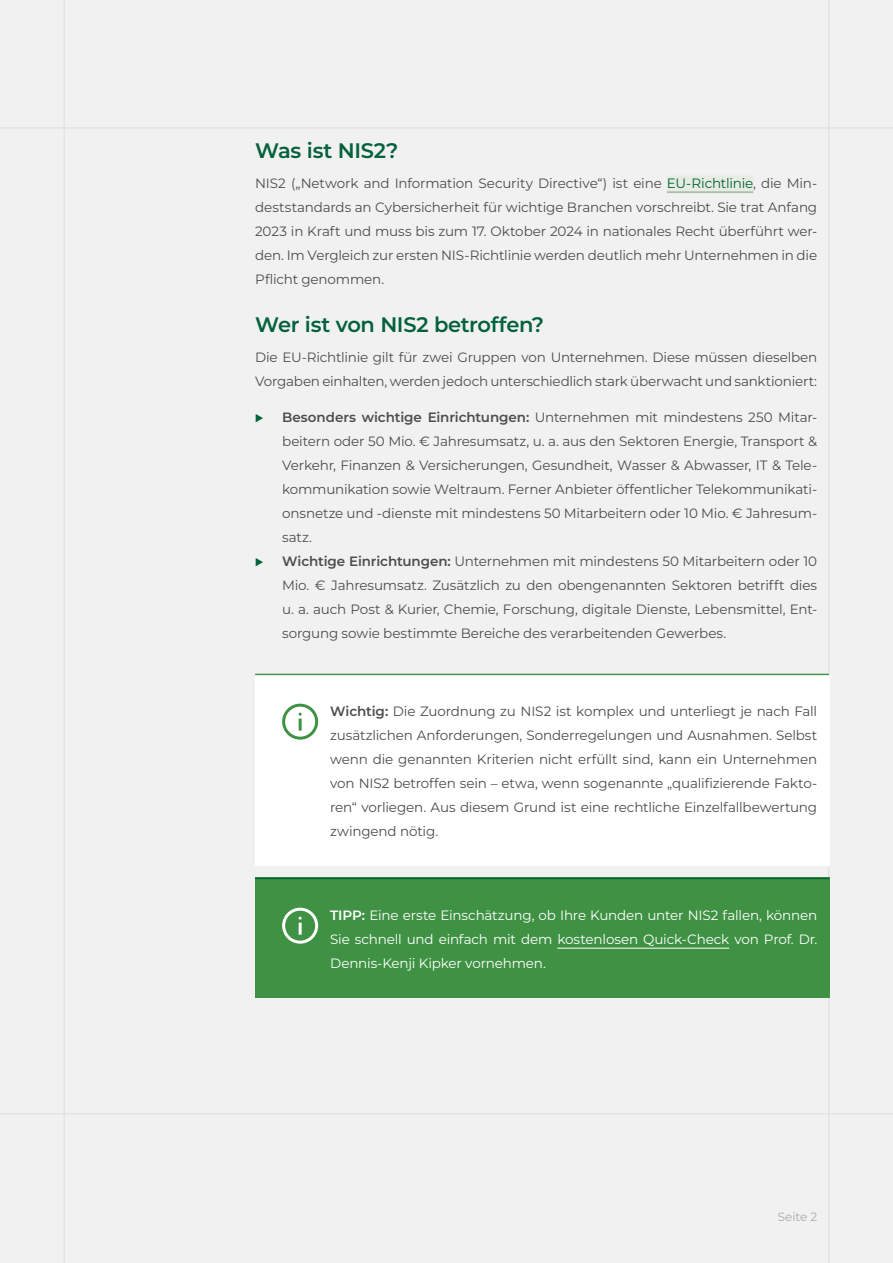
<style>
.page{position:relative;width:893px;height:1263px;background:#f1f1f2}
.page>*{position:absolute;margin:0;border:0;box-sizing:border-box;transform-origin:0 0}
.t1{font:600 21px "Montserrat";letter-spacing:-.015em;color:#03623b}
.t2{font:13.5px/24px "Montserrat";letter-spacing:-.015em;color:#4d4d4f;text-align:justify}
.t3{font:13.5px/24px "Montserrat";letter-spacing:-.01em;color:#fff;text-align:justify}
.t4{font:13.5px "Proxima Nova";color:#03623b}
.t5{font:12px "Montserrat";letter-spacing:-.005em;color:#a7a9ac}
.s1{color:#03623b}
.s2{font-weight:600}
</style>
<div class="page">
<hr style="left:0;top:128px;width:893px;height:1px;background:#dcddde">
<hr style="left:0;top:1113px;width:893px;height:1px;background:#dcddde">
<hr style="left:64px;top:0;width:1px;height:1263px;background:#dcddde">
<hr style="left:828px;top:0;width:1px;height:1263px;background:#dcddde">
<div style="left:255px;top:674px;width:574px;height:192px;background:#fff"></div>
<svg style="left:282px;top:704px;width:36px;height:36px"></svg>
<hr style="left:255px;top:674px;width:574px;height:1px;background:#3f9244">
<div style="left:667px;top:176px;width:86px;height:18px;background:#e7ece2"></div>
<hr style="left:667px;top:192px;width:86px;height:1px;background:#819c85">
<div style="left:255px;top:878px;width:574px;height:120px;background:#3f9244"></div>
<hr style="left:557px;top:948px;width:172px;height:1px;background:#fff">
<svg style="left:282px;top:908px;width:36px;height:36px"></svg>
<hr style="left:255px;top:878px;width:574px;height:1px;background:#03623b">
<h1 class="t1" style="left:255px;top:135px;width:145px">Was ist NIS2?</h1>
<p class="t2" style="left:255px;top:170px;width:564px">NIS2 („Network and Information Security Directive“) ist eine <span class="s1">EU-Richtlinie</span>, die Min&shy;deststandards an Cybersicherheit für wichtige Branchen vorschreibt. Sie trat Anfang 2023 in Kraft und muss bis zum 17. Oktober 2024 in nationales Recht überführt wer&shy;den. Im Vergleich zur ersten NIS-Richtlinie werden deutlich mehr Unternehmen in die Pflicht genommen.</p>
<h1 class="t1" style="left:255px;top:309px;width:290px">Wer ist von NIS2 betroffen?</h1>
<p class="t2" style="left:255px;top:344px;width:564px">Die EU-Richtlinie gilt für zwei Gruppen von Unternehmen. Diese müssen dieselben<br>Vorgaben einhalten, werden jedoch unterschiedlich stark überwacht und sanktioniert:</p>
<p class="t4" style="left:255px;top:411px;width:9px">⊲</p>
<p class="t2" style="left:282px;top:404px;width:537px"><span class="s2">Besonders wichtige Einrichtungen:</span> Unternehmen mit mindestens 250 Mitar&shy;beitern oder 50 Mio. € Jahresumsatz, u. a. aus den Sektoren Energie, Transport &amp; Verkehr, Finanzen &amp; Versicherungen, Gesundheit, Wasser &amp; Abwasser, IT &amp; Tele&shy;kommunikation sowie Weltraum. Ferner Anbieter öffentlicher Telekommunikati&shy;onsnetze und -dienste mit mindestens 50 Mitarbeitern oder 10 Mio. € Jahresum&shy;satz.</p>
<p class="t4" style="left:255px;top:555px;width:9px">⊲</p>
<p class="t2" style="left:282px;top:548px;width:537px"><span class="s2">Wichtige Einrichtungen:</span> Unternehmen mit mindestens 50 Mitarbeitern oder 10<br>Mio. € Jahresumsatz. Zusätzlich zu den obengenannten Sektoren betrifft dies u. a. auch Post &amp; Kurier, Chemie, Forschung, digitale Dienste, Lebensmittel, Ent&shy;sorgung sowie bestimmte Bereiche des verarbeitenden Gewerbes.</p>
<p class="t2" style="left:330px;top:698px;width:489px"><span class="s2">Wichtig:</span> Die Zuordnung zu NIS2 ist komplex und unterliegt je nach Fall zusätzlichen Anforderungen, Sonderregelungen und Ausnahmen. Selbst wenn die genannten Kriterien nicht erfüllt sind, kann ein Unternehmen von NIS2 betroffen sein – etwa, wenn sogenannte „qualifizierende Fakto&shy;ren“ vorliegen. Aus diesem Grund ist eine rechtliche Einzelfallbewertung zwingend nötig.</p>
<p class="t3" style="left:330px;top:902px;width:489px"><span class="s2">TIPP:</span> Eine erste Einschätzung, ob Ihre Kunden unter NIS2 fallen, können Sie schnell und einfach mit dem kostenlosen Quick-Check von Prof. Dr.<br>Dennis-Kenji Kipker vornehmen.</p>
<p class="t5" style="left:778px;top:1209px;width:41px">Seite 2</p>
</div>
